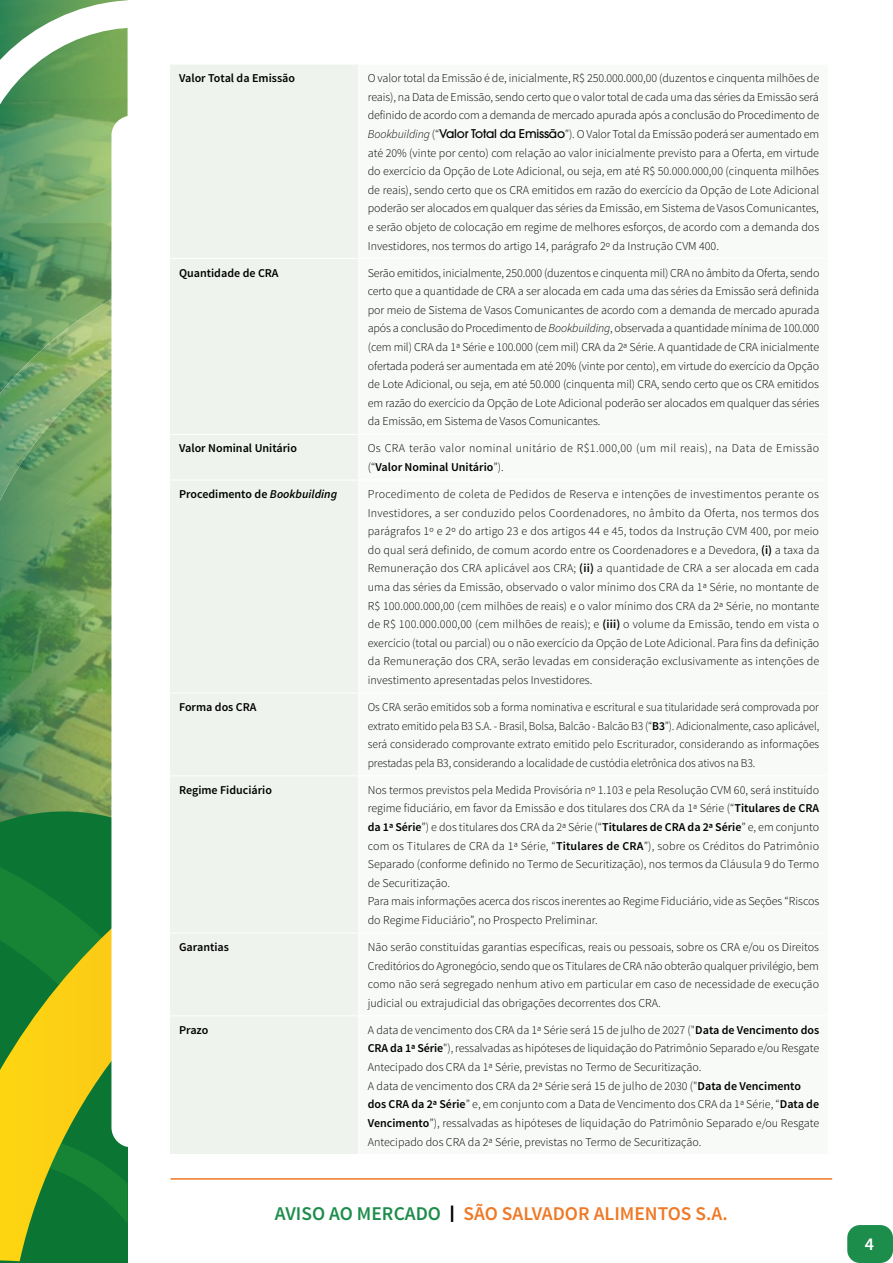
<style>
.page{position:relative;width:893px;height:1263px;background:#fff}
.page>*{position:absolute;margin:0;border:0;box-sizing:border-box;transform-origin:0 0}
.t1{font:600 19.5px "Source Sans Pro";color:#ef7925}
.t2{font:600 18px "Source Sans Pro";color:#fff}
.t3{font:300 12px/18.6px "Source Sans Pro";color:#000;text-align:justify}
.t4{font:300 12px/18.6px "Source Sans Pro";color:#000;text-align:justify;scale:.96 1}
.t5{font:600 12px "Source Sans Pro";color:#000}
.t6{font:300 12px/18.6px "Source Sans Pro";letter-spacing:.03em;color:#000}
.s1{font-style:italic}
.s2{font-family:"ITC Avant Garde Pro";font-weight:500}
.s3{font-weight:600}
.s4{color:#1d8d4b}
.s5{font-family:"ITC Avant Garde Pro";font-weight:500;color:#000}
</style>
<div class="page">
<div style="left:847px;top:1225px;width:46px;height:38px;background:#1d8d4b;border-radius:13px"></div>
<hr style="left:171px;top:1178px;width:661px;height:2px;background:#ef7925">
<img style="left:0;top:156px;width:111px;height:655px">
<svg style="left:0;top:0;width:128px;height:156px"></svg>
<img style="left:0;top:290px;width:111px;height:211px">
<svg style="left:0;top:811px;width:128px;height:450px;background:#659928"></svg>
<div style="left:111px;top:116px;width:55px;height:1031px;background:#fff;border-radius:20px"></div>
<div style="left:359px;top:64px;width:469px;height:195px;background:#f8faf8"></div>
<div style="left:359px;top:259px;width:469px;height:175px;background:#f8faf8"></div>
<div style="left:359px;top:480px;width:469px;height:213px;background:#f8faf8"></div>
<div style="left:359px;top:693px;width:469px;height:83px;background:#f8faf8"></div>
<div style="left:359px;top:776px;width:469px;height:157px;background:#f8faf8"></div>
<div style="left:359px;top:933px;width:469px;height:83px;background:#f8faf8"></div>
<div style="left:359px;top:1016px;width:469px;height:138px;background:#f8faf8"></div>
<div style="left:359px;top:434px;width:469px;height:46px;background:#f8faf8"></div>
<div style="left:170px;top:64px;width:189px;height:195px;background:#eef3ed"></div>
<div style="left:170px;top:259px;width:189px;height:175px;background:#eef3ed"></div>
<div style="left:170px;top:434px;width:189px;height:46px;background:#eef3ed"></div>
<div style="left:170px;top:480px;width:189px;height:213px;background:#eef3ed"></div>
<div style="left:170px;top:693px;width:189px;height:83px;background:#eef3ed"></div>
<div style="left:170px;top:776px;width:189px;height:157px;background:#eef3ed"></div>
<div style="left:170px;top:933px;width:189px;height:83px;background:#eef3ed"></div>
<div style="left:170px;top:1016px;width:189px;height:138px;background:#eef3ed"></div>
<hr style="left:170px;top:64px;width:189px;height:1px;background:#fff">
<hr style="left:359px;top:64px;width:469px;height:1px;background:#fff">
<hr style="left:358px;top:65px;width:1px;height:193px;background:#fff">
<hr style="left:170px;top:258px;width:189px;height:1px;background:#fff">
<hr style="left:359px;top:258px;width:469px;height:1px;background:#fff">
<hr style="left:358px;top:259px;width:1px;height:175px;background:#fff">
<hr style="left:170px;top:434px;width:189px;height:1px;background:#fff">
<hr style="left:359px;top:434px;width:469px;height:1px;background:#fff">
<hr style="left:358px;top:435px;width:1px;height:45px;background:#fff">
<hr style="left:170px;top:480px;width:189px;height:1px;background:#fff">
<hr style="left:359px;top:480px;width:469px;height:1px;background:#fff">
<hr style="left:358px;top:480px;width:1px;height:213px;background:#fff">
<hr style="left:170px;top:693px;width:189px;height:1px;background:#fff">
<hr style="left:359px;top:693px;width:469px;height:1px;background:#fff">
<hr style="left:358px;top:693px;width:1px;height:82px;background:#fff">
<hr style="left:170px;top:775px;width:189px;height:1px;background:#fff">
<hr style="left:359px;top:775px;width:469px;height:1px;background:#fff">
<hr style="left:358px;top:776px;width:1px;height:157px;background:#fff">
<hr style="left:170px;top:933px;width:189px;height:1px;background:#fff">
<hr style="left:359px;top:933px;width:469px;height:1px;background:#fff">
<hr style="left:358px;top:933px;width:1px;height:82px;background:#fff">
<hr style="left:170px;top:1015px;width:189px;height:1px;background:#fff">
<hr style="left:359px;top:1015px;width:469px;height:1px;background:#fff">
<hr style="left:358px;top:1016px;width:1px;height:138px;background:#fff">
<p class="t5" style="left:179px;top:71px;width:117px">Valor Total da Emissão</p>
<p class="t3" style="left:368px;top:69px;width:453px">O valor total da Emissão é de, inicialmente, R$ 250.000.000,00 (duzentos e cinquenta milhões de reais), na Data de Emissão, sendo certo que o valor total de cada uma das séries da Emissão será definido de acordo com a demanda de mercado apurada após a conclusão do Procedimento de <span class="s1">Bookbuilding</span> (“<span class="s2">Valor Total da Emissão</span>”). O Valor Total da Emissão poderá ser aumentado em até 20% (vinte por cento) com relação ao valor inicialmente previsto para a Oferta, em virtude do exercício da Opção de Lote Adicional, ou seja, em até R$ 50.000.000,00 (cinquenta milhões de reais), sendo certo que os CRA emitidos em razão do exercício da Opção de Lote Adicional poderão ser alocados em qualquer das séries da Emissão, em Sistema de Vasos Comunicantes, e serão objeto de colocação em regime de melhores esforços, de acordo com a demanda dos Investidores, nos termos do artigo 14, parágrafo 2º da Instrução CVM 400.</p>
<p class="t5" style="left:179px;top:265px;width:101px">Quantidade de CRA</p>
<p class="t3" style="left:368px;top:263px;width:453px">Serão emitidos, inicialmente, 250.000 (duzentos e cinquenta mil) CRA no âmbito da Oferta, sendo certo que a quantidade de CRA a ser alocada em cada uma das séries da Emissão será definida por meio de Sistema de Vasos Comunicantes de acordo com a demanda de mercado apurada após a conclusão do Procedimento de <span class="s1">Bookbuilding</span>, observada a quantidade mínima de 100.000 (cem mil) CRA da 1ª Série e 100.000 (cem mil) CRA da 2ª Série. A quantidade de CRA inicialmente ofertada poderá ser aumentada em até 20% (vinte por cento), em virtude do exercício da Opção de Lote Adicional, ou seja, em até 50.000 (cinquenta mil) CRA, sendo certo que os CRA emitidos em razão do exercício da Opção de Lote Adicional poderão ser alocados em qualquer das séries da Emissão, em Sistema de Vasos Comunicantes.</p>
<p class="t5" style="left:179px;top:441px;width:119px">Valor Nominal Unitário</p>
<p class="t6" style="left:368px;top:439px;width:453px">Os CRA terão valor nominal unitário de R$1.000,00 (um mil reais), na Data de Emissão (“<span class="s3">Valor Nominal Unitário</span>”).</p>
<p class="t5" style="left:179px;top:486px;width:160px">Procedimento de <span class="s1">Bookbuilding</span></p>
<p class="t3" style="left:368px;top:485px;width:453px">Procedimento de coleta de Pedidos de Reserva e intenções de investimentos perante os Investidores, a ser conduzido pelos Coordenadores, no âmbito da Oferta, nos termos dos parágrafos 1º e 2º do artigo 23 e dos artigos 44 e 45, todos da Instrução CVM 400, por meio do qual será definido, de comum acordo entre os Coordenadores e a Devedora, <span class="s3">(i)</span> a taxa da Remuneração dos CRA aplicável aos CRA; <span class="s3">(ii)</span> a quantidade de CRA a ser alocada em cada uma das séries da Emissão, observado o valor mínimo dos CRA da 1ª Série, no montante de R$ 100.000.000,00 (cem milhões de reais) e o valor mínimo dos CRA da 2ª Série, no montante de R$ 100.000.000,00 (cem milhões de reais); e <span class="s3">(iii)</span> o volume da Emissão, tendo em vista o exercício (total ou parcial) ou o não exercício da Opção de Lote Adicional. Para fins da definição da Remuneração dos CRA, serão levadas em consideração exclusivamente as intenções de investimento apresentadas pelos Investidores.</p>
<p class="t5" style="left:179px;top:699px;width:79px">Forma dos CRA</p>
<p class="t4" style="left:368px;top:698px;width:472px">Os CRA serão emitidos sob a forma nominativa e escritural e sua titularidade será comprovada por extrato emitido pela B3 S.A. - Brasil, Bolsa, Balcão - Balcão B3 (“<span class="s3">B3</span>”). Adicionalmente, caso aplicável, será considerado comprovante extrato emitido pelo Escriturador, considerando as informações prestadas pela B3, considerando a localidade de custódia eletrônica dos ativos na B3.</p>
<p class="t5" style="left:179px;top:782px;width:94px">Regime Fiduciário</p>
<p class="t3" style="left:368px;top:781px;width:453px;text-align:left">Nos termos previstos pela Medida Provisória nº 1.103 e pela Resolução CVM 60, será instituído regime fiduciário, em favor da Emissão e dos titulares dos CRA da 1ª Série (“<span class="s3">Titulares de CRA da 1ª Série</span>”) e dos titulares dos CRA da 2ª Série (“<span class="s3">Titulares de CRA da 2ª Série</span>” e, em conjunto com os Titulares de CRA da 1ª Série, “<span class="s3">Titulares de CRA</span>”), sobre os Créditos do Patrimônio Separado (conforme definido no Termo de Securitização), nos termos da Cláusula 9 do Termo de Securitização.<br>Para mais informações acerca dos riscos inerentes ao Regime Fiduciário, vide as Seções “Riscos do Regime Fiduciário”, no Prospecto Preliminar.</p>
<p class="t5" style="left:179px;top:939px;width:51px">Garantias</p>
<p class="t3" style="left:368px;top:938px;width:453px">Não serão constituídas garantias específicas, reais ou pessoais, sobre os CRA e/ou os Direitos Creditórios do Agronegócio, sendo que os Titulares de CRA não obterão qualquer privilégio, bem como não será segregado nenhum ativo em particular em caso de necessidade de execução judicial ou extrajudicial das obrigações decorrentes dos CRA.</p>
<p class="t5" style="left:179px;top:1022px;width:31px">Prazo</p>
<p class="t3" style="left:368px;top:1021px;width:453px;text-align:left">A data de vencimento dos CRA da 1ª Série será 15 de julho de 2027 ("<span class="s3">Data de Vencimento dos CRA da 1ª Série</span>"), ressalvadas as hipóteses de liquidação do Patrimônio Separado e/ou Resgate Antecipado dos CRA da 1ª Série, previstas no Termo de Securitização.<br>A data de vencimento dos CRA da 2ª Série será 15 de julho de 2030 ("<span class="s3">Data de Vencimento dos CRA da 2ª Série</span>” e, em conjunto com a Data de Vencimento dos CRA da 1ª Série, “<span class="s3">Data de Vencimento</span>”), ressalvadas as hipóteses de liquidação do Patrimônio Separado e/ou Resgate Antecipado dos CRA da 2ª Série, previstas no Termo de Securitização.</p>
<h1 class="t1" style="left:275px;top:1201px;width:454px"><span class="s4">AVISO AO MERCADO</span> <span class="s5">|</span> SÃO SALVADOR ALIMENTOS S.A.</h1>
<h2 class="t2" style="left:865px;top:1232px;width:11px">4</h2>
</div>
